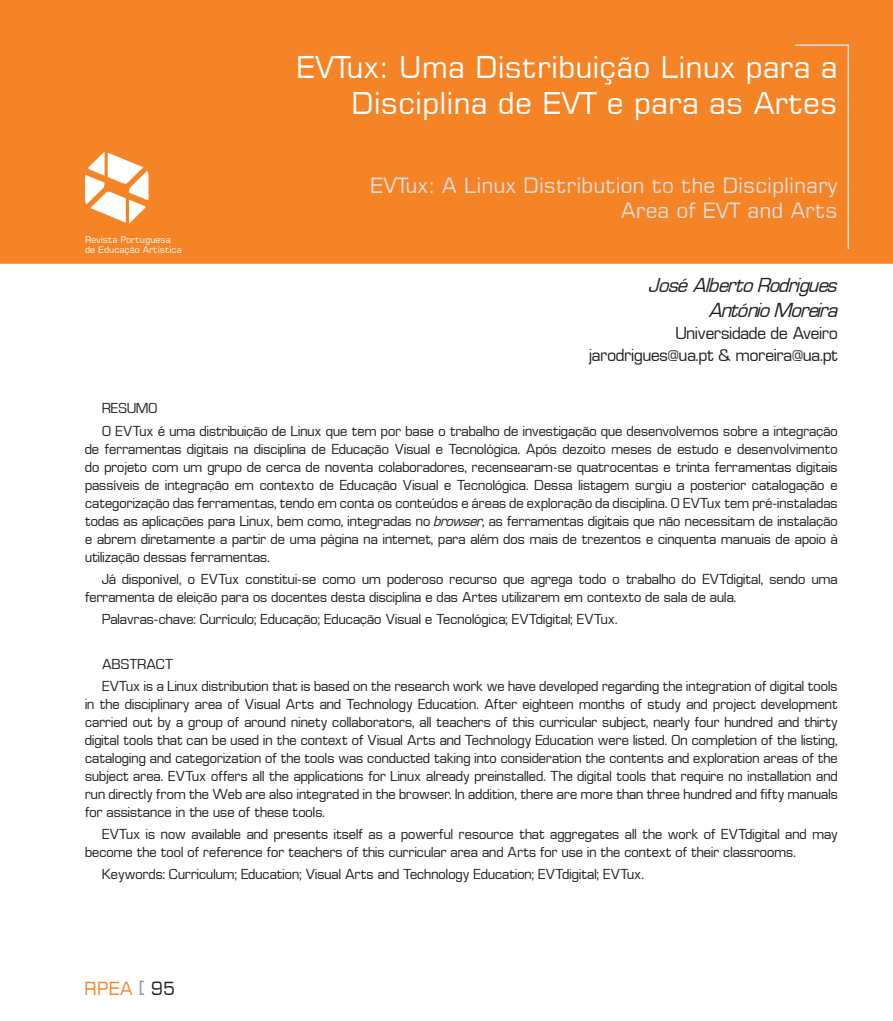
<style>
.page{position:relative;width:893px;height:1021px;background:#fff}
.page>*{position:absolute;margin:0;border:0;box-sizing:border-box;transform-origin:0 0}
.t1{font:30px/36px "Square 721 BT";color:#fff;text-align:right}
.t2{font:21px/25.2px "Square 721 BT";color:#dcdddf;text-align:right}
.t3{font:italic 21px/25.2px "Waukegan LDO";color:#231f20;text-align:right}
.t4{font:18px/21.6px "Waukegan LDO";letter-spacing:.005em;color:#231f20;text-align:right}
.t5{font:18px "Square 721 BT";color:#f58427}
.t6{font:15px/18px "Waukegan LDO";letter-spacing:.01em;color:#231f20}
.t7{font:9px/10.8px "Square 721 BT";color:#fff}
.s1{font-style:italic}
.s2{font-size:19.5px;color:#939598}
.s3{color:#231f20}
</style>
<div class="page">
<div style="left:0;top:0;width:893px;height:264px;background:#f58427"></div>
<div style="left:794px;top:44px;width:56px;height:206px;background:#f58427"></div>
<h1 class="t1" style="left:296px;top:49px;width:543px">EVTux: Uma Distribuição Linux para a<br>Disciplina de EVT e para as Artes</h1>
<p class="t7" style="left:85px;top:234px;width:98px">Revista Portuguesa de Educação Artística</p>
<h2 class="t2" style="left:370px;top:172px;width:469px">EVTux: A Linux Distribution to the Disciplinary<br>Area of EVT and Arts</h2>
<h2 class="t3" style="left:650px;top:273px;width:189px">José Alberto Rodrigues<br>António Moreira</h2>
<p class="t4" style="left:589px;top:322px;width:250px">Universidade de Aveiro jarodrigues@ua.pt &amp; moreira@ua.pt</p>
<p class="t6" style="left:102px;top:397px;width:737px;line-height:22.2px">RESUMO<br>O EVTux é uma distribuição de Linux que tem por base o trabalho de investigação que desenvolvemos sobre a integração</p>
<p class="t6" style="left:85px;top:439px;width:754px;text-align:justify">de ferramentas digitais na disciplina de Educação Visual e Tecnológica. Após dezoito meses de estudo e desenvolvimento do projeto com um grupo de cerca de noventa colaboradores, recensearam-se quatrocentas e trinta ferramentas digitais passíveis de integração em contexto de Educação Visual e Tecnológica. Dessa listagem surgiu a posterior catalogação e categorização das ferramentas, tendo em conta os conteúdos e áreas de exploração da disciplina. O EVTux tem pré-instaladas todas as aplicações para Linux, bem como, integradas no <span class="s1">browser</span>, as ferramentas digitais que não necessitam de instalação e abrem diretamente a partir de uma página na internet, para além dos mais de trezentos e cinquenta manuais de apoio à utilização dessas ferramentas.</p>
<p class="t6" style="left:85px;top:570px;width:754px;text-indent:17px">Já disponível, o EVTux constitui-se como um poderoso recurso que agrega todo o trabalho do EVTdigital, sendo uma ferramenta de eleição para os docentes desta disciplina e das Artes utilizarem em contexto de sala de aula.</p>
<p class="t6" style="left:102px;top:610px;width:517px">Palavras-chave: Currículo; Educação; Educação Visual e Tecnológica; EVTdigital; EVTux.</p>
<p class="t6" style="left:102px;top:652px;width:737px;line-height:22.2px">ABSTRACT<br>EVTux is a Linux distribution that is based on the research work we have developed regarding the integration of digital tools</p>
<p class="t6" style="left:85px;top:695px;width:754px;text-align:justify">in the disciplinary area of Visual Arts and Technology Education. After eighteen months of study and project development carried out by a group of around ninety collaborators, all teachers of this curricular subject, nearly four hundred and thirty digital tools that can be used in the context of Visual Arts and Technology Education were listed. On completion of the listing, cataloging and categorization of the tools was conducted taking into consideration the contents and exploration areas of the subject area. EVTux offers all the applications for Linux already preinstalled. The digital tools that require no installation and run directly from the Web are also integrated in the browser. In addition, there are more than three hundred and fifty manuals for assistance in the use of these tools.</p>
<p class="t6" style="left:85px;top:825px;width:754px;text-indent:17px">EVTux is now available and presents itself as a powerful resource that aggregates all the work of EVTdigital and may become the tool of reference for teachers of this curricular area and Arts for use in the context of their classrooms.</p>
<p class="t6" style="left:102px;top:865px;width:543px">Keywords: Curriculum; Education; Visual Arts and Technology Education; EVTdigital; EVTux.</p>
<p class="t5" style="left:84px;top:977px;width:93px">RPEA <span class="s2">[</span> <span class="s3">95</span></p>
</div>
